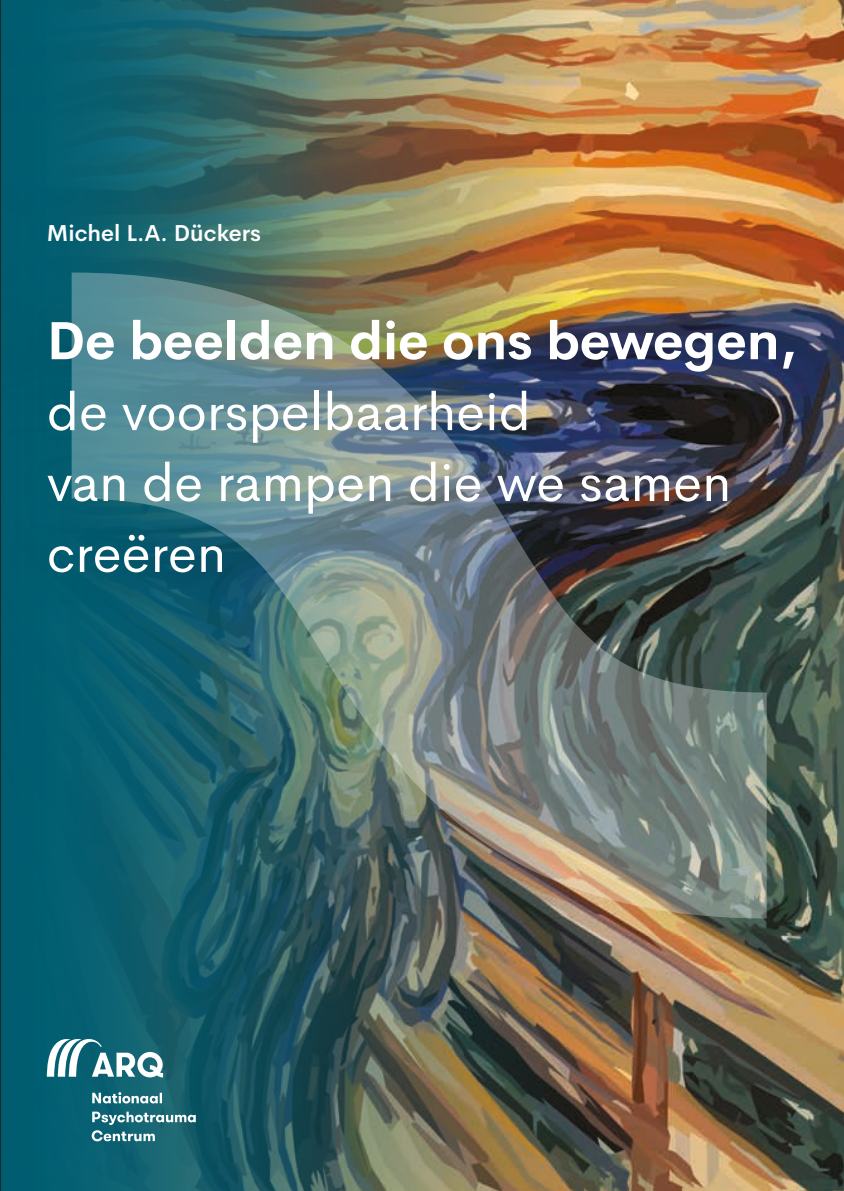
<style>
.page{position:relative;width:844px;height:1191px;background:#fff}
.page>*{position:absolute;margin:0;border:0;box-sizing:border-box;transform-origin:0 0}
.t1{font:52.5px/70.9px "Cerebri Sans";color:#fff}
.t2{font:700 52.5px "Cerebri Sans";color:#fff}
.t3{font:600 22.75px "Cerebri Sans";color:#fff}
</style>
<div class="page">
<img style="left:578px;top:0;width:265px;height:1191px">
<img style="left:50px;top:0;width:528px;height:1191px">
<div style="left:0;top:173px;width:842px;height:453px;background:#001d2e;opacity:.5"></div>
<svg style="left:50px;top:1035px;width:146px;height:106px;background:#3b7e8b"></svg>
<img style="left:72px;top:272px;width:694px;height:646px">
<div style="left:0;top:0;width:50px;height:1191px;background:#005c6f"></div>
<hr style="left:0;top:0;width:1px;height:1191px;background:#1d1d1b">
<p class="t3" style="left:47px;top:215px;width:216px">Michel L.A. Dückers</p>
<p class="t2" style="left:47px;top:298px;width:751px">De beelden die ons bewegen,</p>
<p class="t1" style="left:47px;top:372px;width:685px">de voorspelbaarheid<br>van de rampen die we samen creëren</p>
</div>
